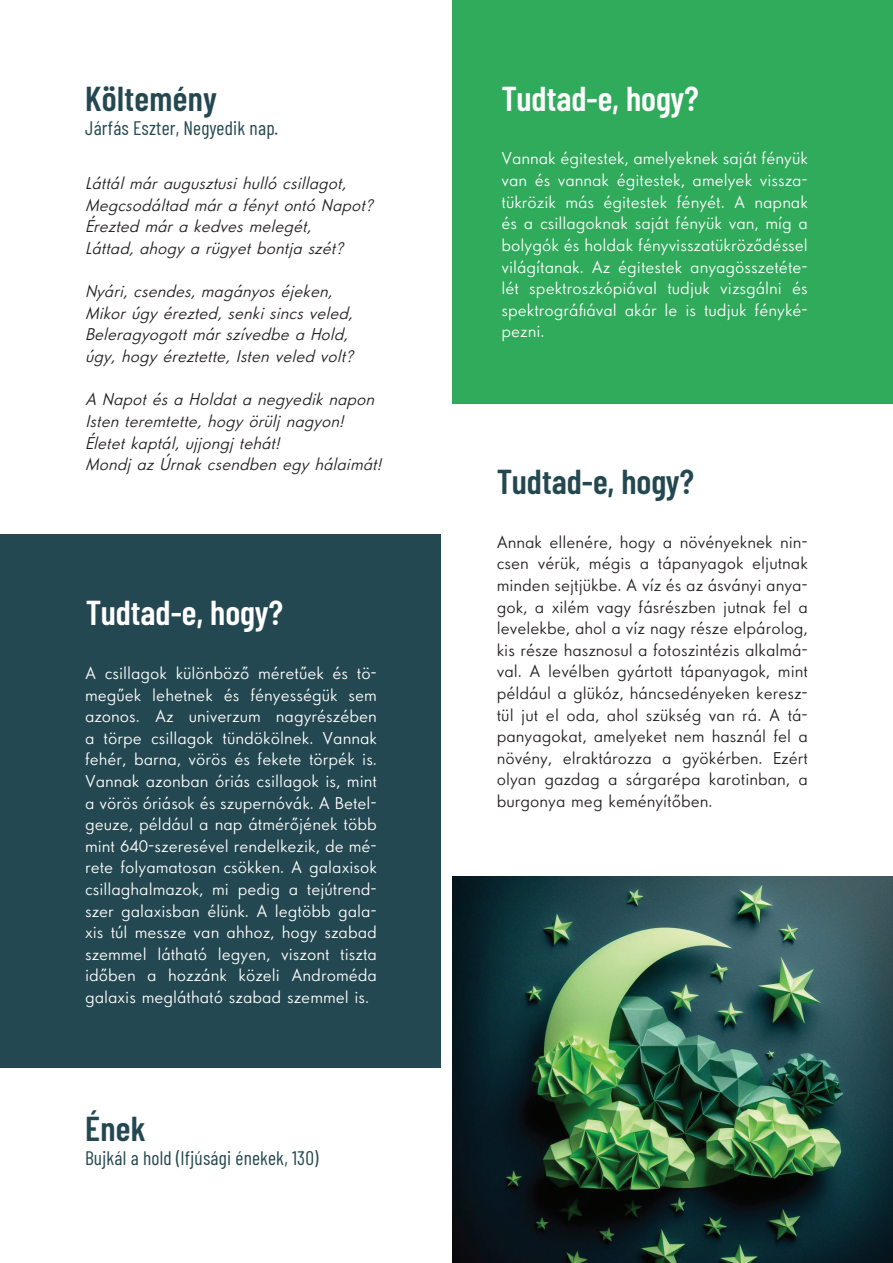
<style>
.page{position:relative;width:893px;height:1263px;background:#fff}
.page>*{position:absolute;margin:0;border:0;box-sizing:border-box;transform-origin:0 0}
.t1{font:600 34.5px "Barlow Condensed";color:#fff}
.t2{font:600 34.5px "Barlow Condensed";letter-spacing:.01em;color:#244851}
.t3{font:19.5px "Barlow Condensed";letter-spacing:.01em;color:#244851}
.t4{font:300 18px/21.6px "HY Yoyo";color:#fff;text-align:justify}
.t5{font:300 18px/21.6px "HY Yoyo";color:#231f20;text-align:justify}
.t6{font:italic 300 18px/21.6px "HY Yoyo";color:#231f20}
</style>
<div class="page">
<div style="left:0;top:534px;width:440px;height:533px;background:#244851"></div>
<div style="left:453px;top:0;width:440px;height:404px;background:#30ab5b"></div>
<img style="left:453px;top:876px;width:440px;height:387px">
<h1 class="t2" style="left:85px;top:74px;width:133px">Költemény</h1>
<p class="t3" style="left:85px;top:114px;width:195px">Járfás Eszter, Negyedik nap.</p>
<p class="t6" style="left:85px;top:173px;width:296px">Láttálmáraugusztusihullócsillagot, MegcsodáltadmárafénytontóNapot?<br>Éreztedmárakedvesmelegét, Láttad,ahogyarügyetbontjaszét?</p>
<p class="t6" style="left:85px;top:281px;width:276px">Nyári,csendes,magányoséjeken, Mikorúgyérezted,senkisincsveled, BeleragyogottmárszívedbeaHold, úgy,hogyéreztette,Istenveledvolt?</p>
<p class="t6" style="left:85px;top:389px;width:304px">ANapotésaHoldatanegyediknapon Istenteremtette,hogyörüljnagyon!<br>Életetkaptál,ujjongjtehát!<br>MondjazÚrnakcsendbenegyhálaimát!</p>
<h1 class="t1" style="left:86px;top:588px;width:199px">Tudtad-e, hogy?</h1>
<p class="t4" style="left:85px;top:663px;width:293px">A csillagok különböző méretűek és tö&shy;megűek lehetnek és fényességük sem azonos. Az univerzum nagyrészében a törpe csillagok tündökölnek. Vannak fehér, barna, vörös és fekete törpék is.<br>Vannak azonban óriás csillagok is, mint a vörös óriások és szupernóvák. A Betel&shy;geuze, például a nap átmérőjének több mint 640-szeresével rendelkezik, de mé&shy;rete folyamatosan csökken. A galaxisok csillaghalmazok, mi pedig a tejútrend&shy;szer galaxisban élünk. A legtöbb gala&shy;xis túl messze van ahhoz, hogy szabad szemmel látható legyen, viszont tiszta időben a hozzánk közeli Androméda galaxis meglátható szabad szemmel is.</p>
<h1 class="t2" style="left:85px;top:1103px;width:62px">Ének</h1>
<p class="t3" style="left:85px;top:1143px;width:235px">Bujkál a hold (Ifjúsági énekek, 130)</p>
<h1 class="t1" style="left:501px;top:74px;width:199px">Tudtad-e, hogy?</h1>
<p class="t4" style="left:501px;top:148px;width:308px">Vannak égitestek, amelyeknek saját fényük van és vannak égitestek, amelyek vissza&shy;tükrözik más égitestek fényét. A napnak és a csillagoknak saját fényük van, míg a bolygók és holdak fényvisszatükröződéssel világítanak. Az égitestek anyagösszetéte&shy;lét spektroszkópiával tudjuk vizsgálni és spektrográfiával akár le is tudjuk fényké&shy;pezni.</p>
<h1 class="t2" style="left:497px;top:457px;width:199px">Tudtad-e, hogy?</h1>
<p class="t5" style="left:497px;top:532px;width:313px">Annak ellenére, hogy a növényeknek nin&shy;csen vérük, mégis a tápanyagok eljutnak minden sejtjükbe. A víz és az ásványi anya&shy;gok, a xilém vagy fásrészben jutnak fel a levelekbe, ahol a víz nagy része elpárolog, kis része hasznosul a fotoszintézis alkalmá&shy;val. A levélben gyártott tápanyagok, mint például a glükóz, háncsedényeken keresz&shy;tül jut el oda, ahol szükség van rá. A tá&shy;panyagokat, amelyeket nem használ fel a növény, elraktározza a gyökérben. Ezért olyan gazdag a sárgarépa karotinban, a burgonya meg keményítőben.</p>
</div>
